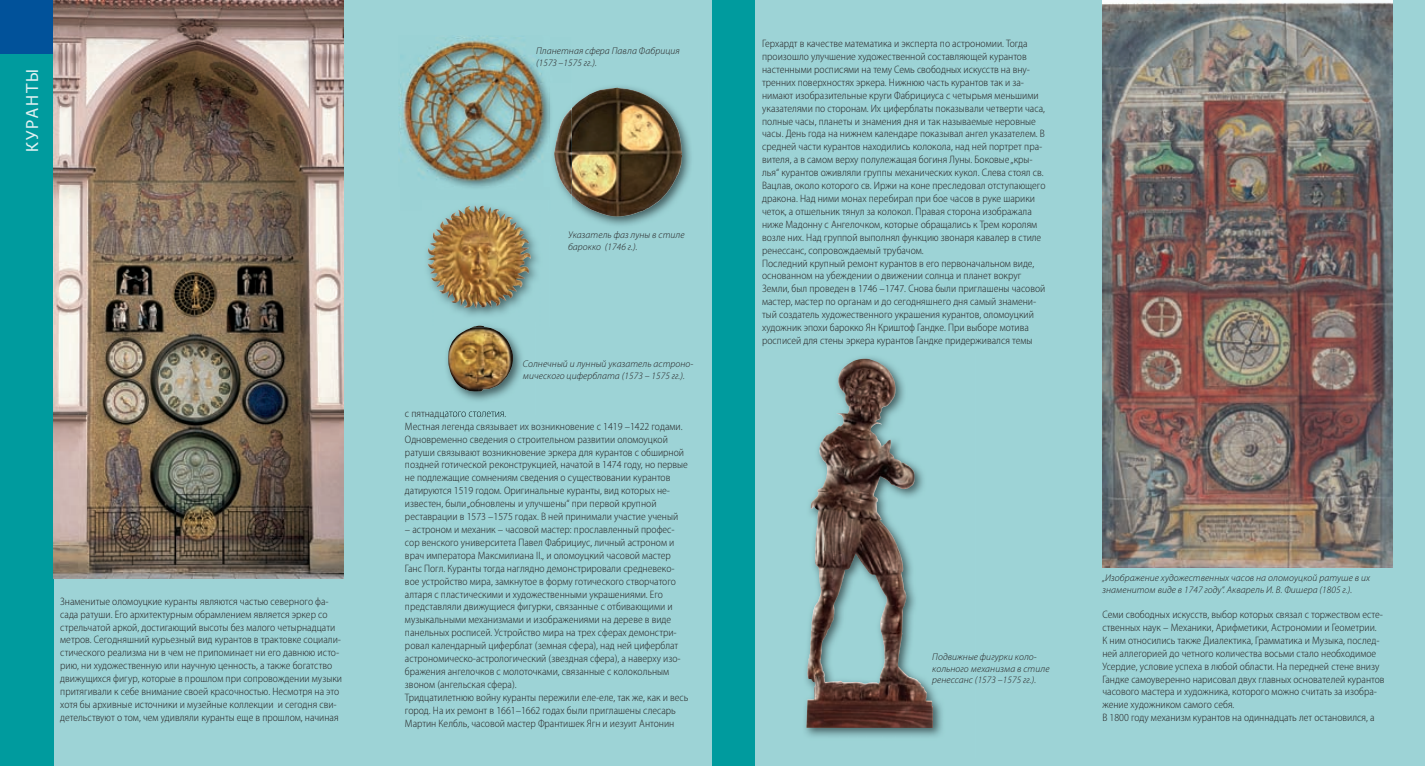
<style>
.page{position:relative;width:1425px;height:766px;background:#fff}
.page>*{position:absolute;margin:0;border:0;box-sizing:border-box;transform-origin:0 0}
.t1{font:16.25px "Tahoma";letter-spacing:.115em;color:#e0f0f1}
.t2{font:300 semi-condensed 10.75px/12.9px "Myriad Pro";color:#231f20}
.t3{font:italic 300 9.75px/11.8px "Myriad Pro";letter-spacing:.01em;color:#231f20}
</style>
<div class="page">
<div style="left:0;top:0;width:1424px;height:765px;background:#9dd3d6"></div>
<div style="left:0;top:0;width:53px;height:765px;background:#009b9e"></div>
<div style="left:712px;top:0;width:43px;height:765px;background:#009b9e"></div>
<div style="left:0;top:0;width:53px;height:53px;background:#01529a"></div>
<img style="left:53px;top:1px;width:291px;height:577px">
<img style="left:589px;top:86px;width:102px;height:139px">
<img style="left:572px;top:88px;width:110px;height:128px">
<img style="left:549px;top:96px;width:23px;height:105px">
<img style="left:554px;top:108px;width:18px;height:87px">
<img style="left:400px;top:37px;width:149px;height:149px">
<img style="left:447px;top:339px;width:75px;height:62px">
<img style="left:443px;top:411px;width:61px;height:5px">
<img style="left:448px;top:327px;width:65px;height:64px">
<img style="left:438px;top:205px;width:100px;height:122px">
<svg style="left:471px;top:325px;width:19px;height:2px"></svg>
<img style="left:427px;top:206px;width:47px;height:86px">
<img style="left:805px;top:357px;width:137px;height:380px">
<img style="left:806px;top:365px;width:127px;height:362px">
<img style="left:1102px;top:0;width:290px;height:567px">
<h1 class="t1" style="left:21px;top:152px;width:84px;rotate:-90deg">КУРАНТЫ</h1>
<p class="t2" style="left:60px;top:594px;width:283px">Знаменитые оломоуцкие куранты являются частью северного фа&shy;сада ратуши. Его архитектурным обрамлением является эркер со стрельчатой аркой, достигающий высоты без малого четырнадцати метров. Сегодняшний курьезный вид курантов в трактовке социали&shy;стического реализма ни в чем не припоминает ни его давнюю исто&shy;рию, ни художественную или научную ценность, а также богатство движущихся фигур, которые в прошлом при сопровождении музыки притягивали к себе внимание своей красочностью. Несмотря на это хотя бы архивные источники и музейные коллекции и сегодня сви&shy;детельствуют о том, чем удивляли куранты еще в прошлом, начиная</p>
<p class="t3" style="left:536px;top:46px;width:145px">Планетная сфера Павла Фабриция (1573 –1575 гг.).</p>
<p class="t3" style="left:568px;top:229px;width:118px">Указатель фаз луны в стиле барокко (1746 г.).</p>
<p class="t3" style="left:523px;top:358px;width:172px">Солнечный и лунный указатель астроно&shy;мического циферблата (1573 – 1575 гг.).</p>
<p class="t2" style="left:405px;top:407px;width:284px">с пятнадцатого столетия.<br>Местная легенда связывает их возникновение с 1419 –1422 годами.<br>Одновременно сведения о строительном развитии оломоуцкой ратуши связывают возникновение эркера для курантов с обширной поздней готической реконструкцией, начатой в 1474 году, но первые не подлежащие сомнениям сведения о существовании курантов датируются 1519 годом. Оригинальные куранты, вид которых не&shy;известен, были „обновлены и улучшены“ при первой крупной реставрации в 1573 –1575 годах. В ней принимали участие ученый</p>
<p class="t2" style="left:405px;top:523px;width:285px">– астроном и механик – часовой мастер: прославленный профес&shy;сор венского университета Павел Фабрициус, личный астроном и врач императора Максмилиана II., и оломоуцкий часовой мастер Ганс Погл. Куранты тогда наглядно демонстрировали средневеко&shy;вое устройство мира, замкнутое в форму готического створчатого алтаря с пластическими и художественными украшениями. Его представляли движущиеся фигурки, связанные с отбивающими и музыкальными механизмами и изображениями на дереве в виде панельных росписей. Устройство мира на трех сферах демонстри&shy;ровал календарный циферблат (земная сфера), над ней циферблат астрономическо-астрологический (звездная сфера), а наверху изо&shy;бражения ангелочков с молоточками, связанные с колокольным звоном (ангельская сфера).<br>Тридцатилетнюю войну куранты пережили еле-еле, так же, как и весь город. На их ремонт в 1661–1662 годах были приглашены слесарь Мартин Келбль, часовой мастер Франтишек Ягн и иезуит Антонин</p>
<p class="t2" style="left:762px;top:37px;width:285px">Герхардт в качестве математика и эксперта по астрономии. Тогда произошло улучшение художественной составляющей курантов настенными росписями на тему Семь свободных искусств на вну&shy;тренних поверхностях эркера. Нижнюю часть курантов так и за&shy;нимают изобразительные круги Фабрициуса с четырьмя меньшими указателями по сторонам. Их циферблаты показывали четверти часа, полные часы, планеты и знамения дня и так называемые неровные часы. День года на нижнем календаре показывал ангел указателем. В средней части курантов находились колокола, над ней портрет пра&shy;вителя, а в самом верху полулежащая богиня Луны. Боковые „кры&shy;лья“ курантов оживляли группы механических кукол. Слева стоял св.<br>Вацлав, около которого св. Иржи на коне преследовал отступающего дракона. Над ними монах перебирал при бое часов в руке шарики четок, а отшельник тянул за колокол. Правая сторона изображала ниже Мадонну с Ангелочком, которые обращались к Трем королям возле них. Над группой выполнял функцию звонаря кавалер в стиле ренессанс, сопровождаемый трубачом.<br>Последний крупный ремонт курантов в его первоначальном виде, основанном на убеждении о движении солнца и планет вокруг Земли, был проведен в 1746 –1747. Снова были приглашены часовой мастер, мастер по органам и до сегодняшнего дня самый знамени&shy;тый создатель художественного украшения курантов, оломоуцкий художник эпохи барокко Ян Криштоф Гандке. При выборе мотива росписей для стены эркера курантов Гандке придерживался темы</p>
<p class="t3" style="left:932px;top:650px;width:119px">Подвижные фигурки коло&shy;кольного механизма в стиле ренессанс (1573 –1575 гг.).</p>
<p class="t3" style="left:1102px;top:572px;width:269px">„Изображение художественных часов на оломоуцкой ратуше в их знаменитом виде в 1747 году“. Акварель И. В. Фишера (1805 г.).</p>
<p class="t2" style="left:1102px;top:608px;width:284px">Семи свободных искусств, выбор которых связал с торжеством есте&shy;ственных наук – Механики, Арифметики, Астрономии и Геометрии.<br>К ним относились также Диалектика, Грамматика и Музыка, послед&shy;ней аллегорией до четного количества восьми стало необходимое Усердие, условие успеха в любой области. На передней стене внизу Гандке самоуверенно нарисовал двух главных основателей курантов часового мастера и художника, которого можно считать за изобра&shy;жение художником самого себя.<br>В 1800 году механизм курантов на одиннадцать лет остановился, а</p>
</div>
